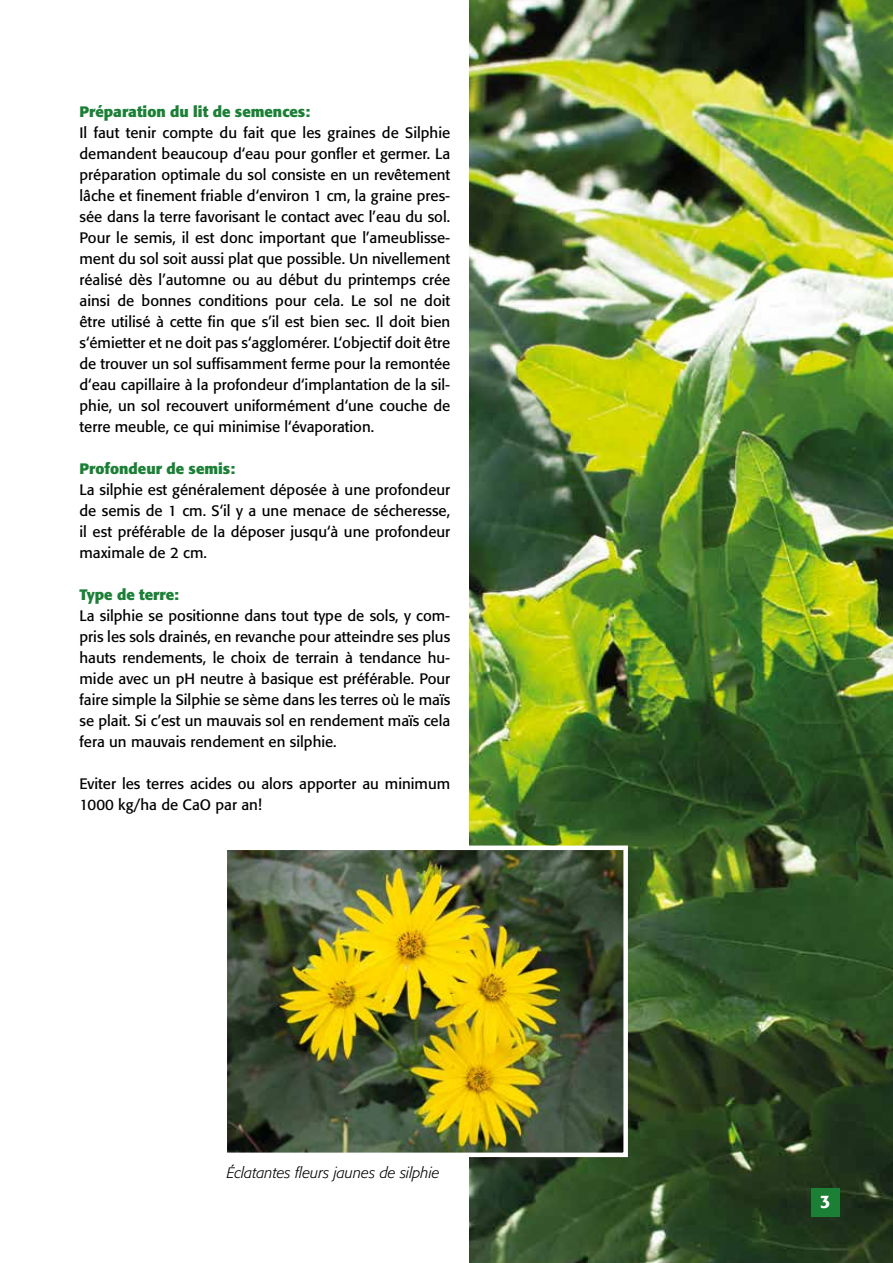
<style>
.page{position:relative;width:893px;height:1263px;background:#fff}
.page>*{position:absolute;margin:0;border:0;box-sizing:border-box;transform-origin:0 0}
.t1{font:500 18px "Formata";color:#fff}
.t2{font:15px/21px "Formata";color:#000;text-align:justify}
.t3{font:700 15px "Formata";color:#1b8036}
.t4{font:italic 300 15px "Formata";color:#000}
</style>
<div class="page">
<img style="left:469px;top:0;width:424px;height:1263px">
<div style="left:811px;top:1188px;width:28px;height:29px;background:#1b8036"></div>
<img style="left:228px;top:850px;width:395px;height:302px">
<div style="left:223px;top:845px;width:405px;height:312px;border:4px solid #fff"></div>
<p class="t3" style="left:80px;top:102px;width:232px">Préparation du lit de semences:</p>
<p class="t2" style="left:80px;top:122px;width:372px">Il faut tenir compte du fait que les graines de Silphie demandent beaucoup d‘eau pour gonfler et germer. La préparation optimale du sol consiste en un revêtement lâche et finement friable d‘environ 1 cm, la graine pres&shy;sée dans la terre favorisant le contact avec l’eau du sol.<br>Pour le semis, il est donc important que l’ameublisse&shy;ment du sol soit aussi plat que possible. Un nivellement réalisé dès l’automne ou au début du printemps crée ainsi de bonnes conditions pour cela. Le sol ne doit être utilisé à cette fin que s’il est bien sec. Il doit bien s‘émietter et ne doit pas s‘agglomérer. L‘objectif doit être de trouver un sol suffisamment ferme pour la remontée d‘eau capillaire à la profondeur d‘implantation de la sil&shy;phie, un sol recouvert uniformément d‘une couche de terre meuble, ce qui minimise l‘évaporation.</p>
<p class="t3" style="left:80px;top:459px;width:157px">Profondeur de semis:</p>
<p class="t2" style="left:80px;top:479px;width:372px">La silphie est généralement déposée à une profondeur de semis de 1 cm. S‘il y a une menace de sécheresse, il est préférable de la déposer jusqu‘à une profondeur maximale de 2 cm.</p>
<p class="t3" style="left:80px;top:585px;width:101px">Type de terre:</p>
<p class="t2" style="left:80px;top:605px;width:372px">La silphie se positionne dans tout type de sols, y com&shy;pris les sols drainés, en revanche pour atteindre ses plus hauts rendements, le choix de terrain à tendance hu&shy;mide avec un pH neutre à basique est préférable. Pour faire simple la Silphie se sème dans les terres où le maïs se plait. Si c’est un mauvais sol en rendement maïs cela fera un mauvais rendement en silphie.</p>
<p class="t2" style="left:80px;top:773px;width:372px">Eviter les terres acides ou alors apporter au minimum<br>1000 kg/ha de CaO par an!</p>
<p class="t4" style="left:227px;top:1164px;width:214px">Éclatantes fleurs jaunes de silphie</p>
<p class="t1" style="left:820px;top:1191px;width:12px">3</p>
</div>
